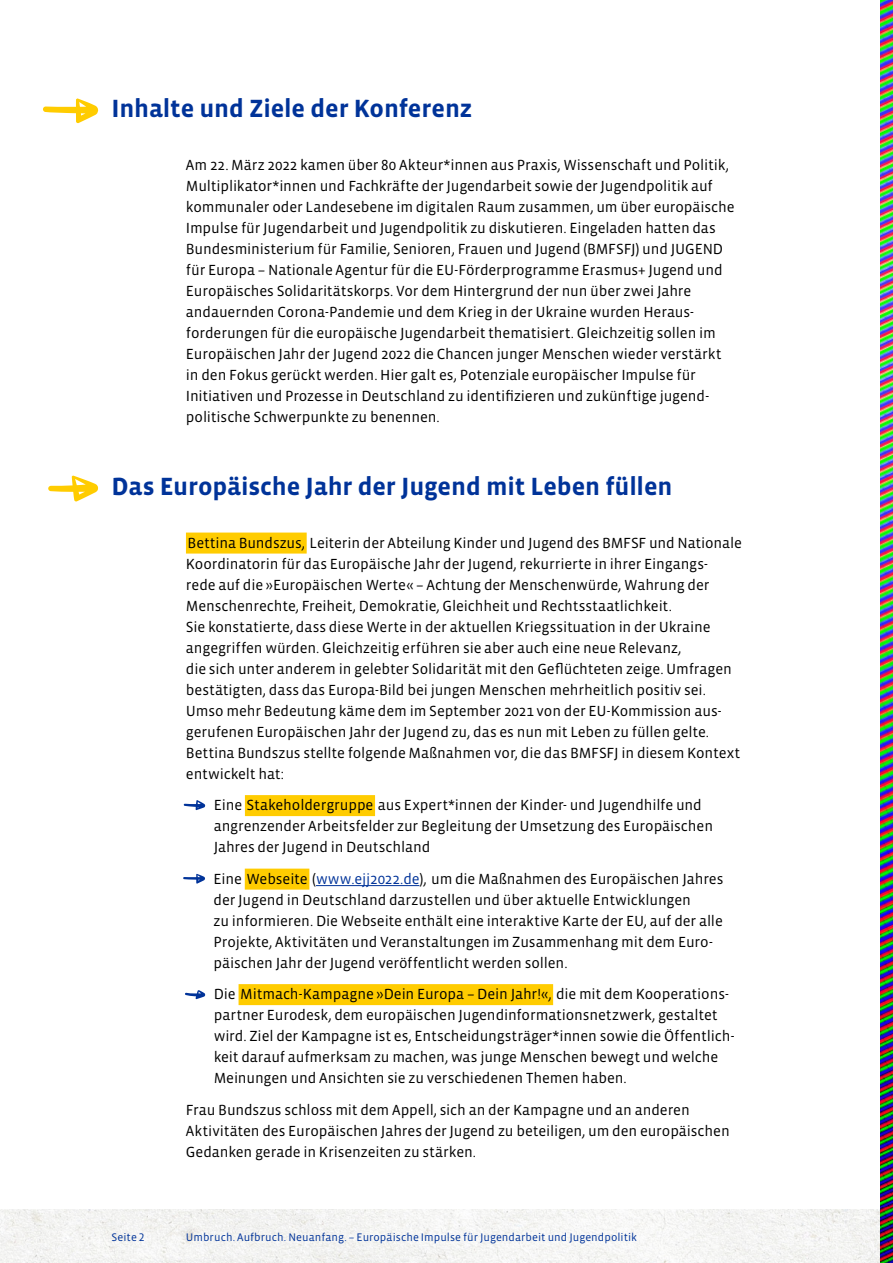
<style>
.page{position:relative;width:893px;height:1263px;background:#fff}
.page>*{position:absolute;margin:0;border:0;box-sizing:border-box;transform-origin:0 0}
.t1{font:700 25.5px "Vista Sans OTCE";letter-spacing:-.005em;color:#039}
.t2{font:15px/21px "Vista Sans OTCE";letter-spacing:-.005em;color:#000}
.t3{font:11.25px "Vista Sans OTCE";letter-spacing:.005em;color:#039}
.s1{color:#039}
</style>
<div class="page">
<img style="left:880px;top:0;width:13px;height:1209px">
<img style="left:0;top:1209px;width:893px;height:54px">
<div style="left:186px;top:533px;width:121px;height:21px;background:#fc0"></div>
<div style="left:245px;top:795px;width:130px;height:21px;background:#fc0"></div>
<div style="left:245px;top:869px;width:64px;height:21px;background:#fc0"></div>
<hr style="left:316px;top:885px;width:103px;height:1px;background:#039">
<div style="left:239px;top:984px;width:314px;height:21px;background:#fc0"></div>
<svg style="left:184px;top:800px;width:21px;height:10px"></svg>
<svg style="left:183px;top:874px;width:22px;height:10px"></svg>
<svg style="left:185px;top:990px;width:20px;height:9px"></svg>
<svg style="left:43px;top:98px;width:55px;height:26px"></svg>
<svg style="left:48px;top:475px;width:50px;height:27px"></svg>
<h1 class="t1" style="left:112px;top:94px;width:362px">Inhalte und Ziele der Konferenz</h1>
<p class="t2" style="left:186px;top:154px;width:550px">Am 22. März 2022 kamen über 80 Akteur*innen aus Praxis, Wissenschaft und Politik, Multiplikator*innen und Fachkräfte der Jugendarbeit sowie der Jugendpolitik auf kommunaler oder Landesebene im digitalen Raum zusammen, um über europäische Impulse für Jugendarbeit und Jugendpolitik zu diskutieren. Eingeladen hatten das Bundesministerium für Familie, Senioren, Frauen und Jugend (BMFSFJ) und JUGEND für Europa – Nationale Agentur für die EU-Förderprogramme Erasmus+ Jugend und Europäisches Solidaritätskorps. Vor dem Hintergrund der nun über zwei Jahre andauernden Corona-Pandemie und dem Krieg in der Ukraine wurden Heraus&shy;forderungen für die europäische Jugendarbeit thematisiert. Gleichzeitig sollen im Europäischen Jahr der Jugend 2022 die Chancen junger Menschen wieder verstärkt in den Fokus gerückt werden. Hier galt es, Potenziale europäischer Impulse für Initiativen und Prozesse in Deutschland zu identifizieren und zukünftige jugend&shy;politische Schwerpunkte zu benennen.</p>
<h1 class="t1" style="left:112px;top:472px;width:562px">Das Europäische Jahr der Jugend mit Leben füllen</h1>
<p class="t2" style="left:186px;top:532px;width:557px">Bettina Bundszus, Leiterin der Abteilung Kinder und Jugend des BMFSF und Nationale Koordinatorin für das Europäische Jahr der Jugend, rekurrierte in ihrer Eingangs-<br>rede auf die »Europäischen Werte« – Achtung der Menschenwürde, Wahrung der Menschenrechte, Freiheit, Demokratie, Gleichheit und Rechtsstaatlichkeit.<br>Sie konstatierte, dass diese Werte in der aktuellen Kriegssituation in der Ukraine angegriffen würden. Gleichzeitig erführen sie aber auch eine neue Relevanz,<br>die sich unter anderem in gelebter Solidarität mit den Geflüchteten zeige. Umfragen bestätigten, dass das Europa-Bild bei jungen Menschen mehrheitlich positiv sei.<br>Umso mehr Bedeutung käme dem im September 2021 von der EU-Kommission aus&shy;gerufenen Europäischen Jahr der Jugend zu, das es nun mit Leben zu füllen gelte.<br>Bettina Bundszus stellte folgende Maßnahmen vor, die das BMFSFJ in diesem Kontext entwickelt hat:</p>
<p class="t2" style="left:214px;top:794px;width:501px">Eine Stakeholdergruppe aus Expert*innen der Kinder- und Jugendhilfe und angrenzender Arbeitsfelder zur Begleitung der Umsetzung des Europäischen<br>Jahres der Jugend in Deutschland</p>
<p class="t2" style="left:214px;top:868px;width:511px">Eine Webseite (<span class="s1">www.ejj2022.de</span>), um die Maßnahmen des Europäischen Jahres der Jugend in Deutschland darzustellen und über aktuelle Entwicklungen<br>zu informieren. Die Webseite enthält eine interaktive Karte der EU, auf der alle Projekte, Aktivitäten und Veranstaltungen im Zusammenhang mit dem Euro&shy;päischen Jahr der Jugend veröffentlicht werden sollen.</p>
<p class="t2" style="left:214px;top:983px;width:522px">Die Mitmach-Kampagne »Dein Europa – Dein Jahr!«, die mit dem Kooperations&shy;partner Eurodesk, dem europäischen Jugendinformationsnetzwerk, gestaltet wird. Ziel der Kampagne ist es, Entscheidungsträger*innen sowie die Öffentlich&shy;keit darauf aufmerksam zu machen, was junge Menschen bewegt und welche Meinungen und Ansichten sie zu verschiedenen Themen haben.</p>
<p class="t2" style="left:186px;top:1099px;width:545px">Frau Bundszus schloss mit dem Appell, sich an der Kampagne und an anderen<br>Aktivitäten des Europäischen Jahres der Jugend zu beteiligen, um den europäischen<br>Gedanken gerade in Krisenzeiten zu stärken.</p>
<p class="t3" style="left:112px;top:1230px;width:35px">Seite 2</p>
<p class="t3" style="left:186px;top:1230px;width:453px">Umbruch. Aufbruch. Neuanfang. – Europäische Impulse für Jugendarbeit und Jugendpolitik</p>
</div>
